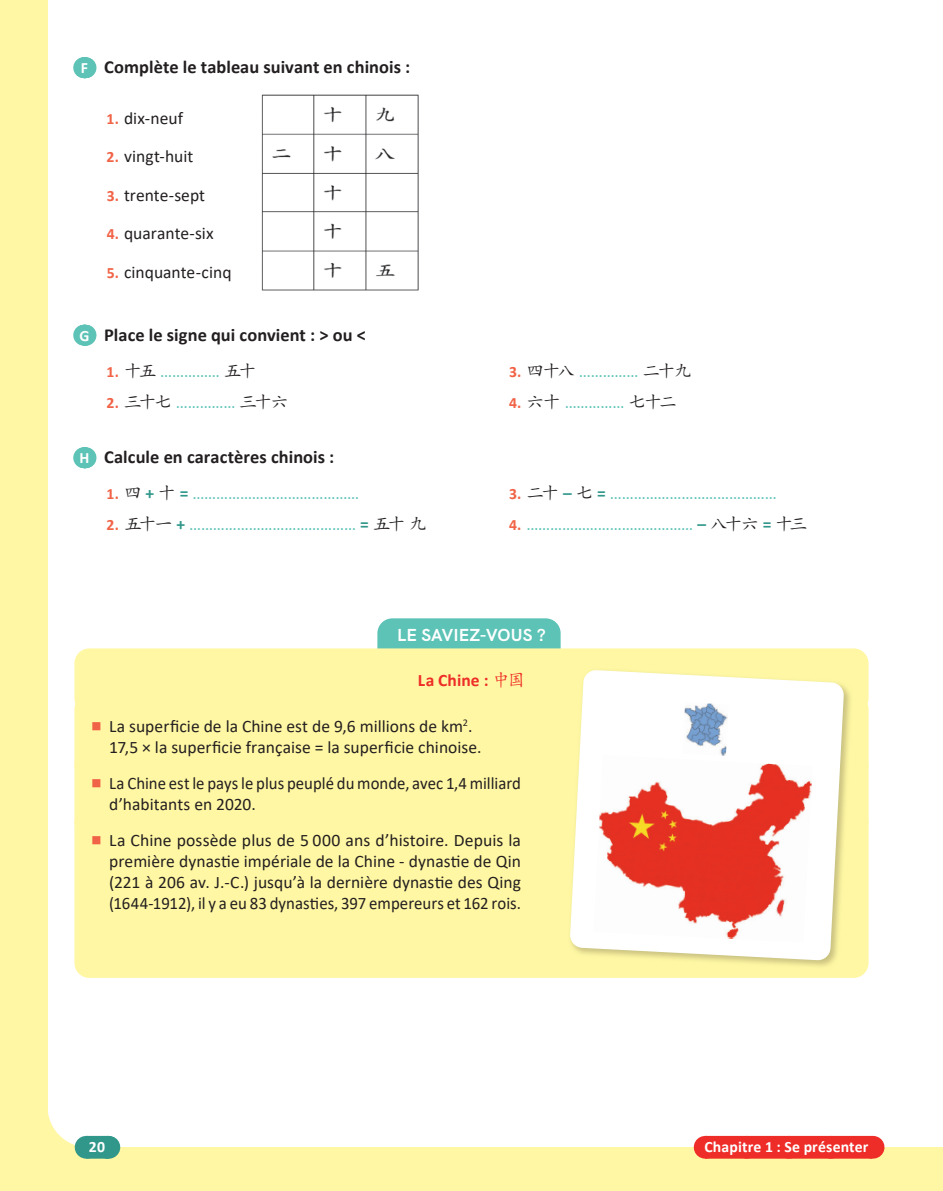
<style>
.page{position:relative;width:943px;height:1191px;background:#fff}
.page>*{position:absolute;margin:0;border:0;box-sizing:border-box;transform-origin:0 0}
.t1{font:700 18.38px "Calibri";letter-spacing:.005em;color:#231f20}
.t2{font:17.5px/21px "Calibri";color:#231f20}
.t3{font:17.5px "Calibri";color:#5cc3b6}
.t4{font:17.5px/21px "Calibri";color:#231f20;scale:.96 1}
.t5{font:17.5px "Kai Ti";letter-spacing:-.115em;color:#231f20}
.t6{font:700 17.5px "Hanken Grotesk";letter-spacing:.005em;color:#fff}
.t7{font:700 17.5px "Calibri";letter-spacing:.005em;color:#ee2d28}
.t8{font:700 15.75px "Calibri";letter-spacing:.01em;color:#fff}
.s1{font-size:15.75px;color:#fff}
.s2{font-weight:700;font-size:15.75px;color:#f16346}
.s3{font-family:"Kai Ti";color:#231f20}
.s4{font-family:"Calibri";font-weight:700;font-size:15.75px;color:#f16346}
.s5{font-family:"Calibri";color:#5cc3b6}
.s6{font-weight:700;color:#30978a}
.s7{font-family:"Kai Ti";font-weight:400}
</style>
<div class="page">
<div style="left:0;top:0;width:48px;height:1191px;background:#fff7a3"></div>
<div style="left:0;top:1147px;width:942px;height:44px;background:#fff7a3"></div>
<div style="left:86px;top:1135px;width:22px;height:23px;background:#30978a"></div>
<svg style="left:48px;top:1113px;width:40px;height:45px"></svg>
<svg style="left:97px;top:1135px;width:12px;height:23px"></svg>
<div style="left:705px;top:1135px;width:167px;height:23px;background:#ee2d28"></div>
<svg style="left:747px;top:1135px;width:104px;height:1px"></svg>
<svg style="left:872px;top:1135px;width:1px;height:23px"></svg>
<svg style="left:84px;top:57px;width:2px;height:21px"></svg>
<svg style="left:84px;top:325px;width:2px;height:21px"></svg>
<svg style="left:84px;top:447px;width:2px;height:21px"></svg>
<div style="left:377px;top:618px;width:183px;height:30px;background:#5cc3b6"></div>
<div style="left:74px;top:648px;width:794px;height:65px;background:#fff7a3;border-radius:15px"></div>
<div style="left:74px;top:694px;width:794px;height:86px;background:#fff7a3;border-radius:15px"></div>
<div style="left:74px;top:751px;width:794px;height:85px;background:#fff7a3;border-radius:15px"></div>
<div style="left:74px;top:808px;width:794px;height:170px;background:#fff7a3;border-radius:15px"></div>
<img style="left:261px;top:94px;width:158px;height:197px">
<img style="left:707px;top:687px;width:143px;height:279px">
<svg style="left:570px;top:670px;width:274px;height:290px;background:#fcfaeb"></svg>
<img style="left:682px;top:702px;width:46px;height:53px">
<img style="left:593px;top:755px;width:219px;height:187px">
<p class="t1" style="left:81px;top:54px;width:331px"><span class="s1">F</span> Complète le tableau suivant en chinois :</p>
<p class="t2" style="left:107px;top:107px;width:78px"><span class="s2">1.</span> dix-neuf</p>
<p class="t2" style="left:107px;top:146px;width:88px"><span class="s2">2.</span> vingt-huit</p>
<p class="t2" style="left:107px;top:184px;width:100px"><span class="s2">3.</span> trente-sept</p>
<p class="t2" style="left:107px;top:222px;width:108px"><span class="s2">4.</span> quarante-six</p>
<p class="t2" style="left:107px;top:261px;width:126px"><span class="s2">5.</span> cinquante-cinq</p>
<p class="t1" style="left:79px;top:322px;width:288px"><span class="s1">G</span> Place le signe qui convient : &gt; ou &lt;</p>
<p class="t3" style="left:107px;top:359px;width:151px"><span class="s2">1.</span> <span class="s3">十五</span> …………… <span class="s3">五十</span></p>
<p class="t5" style="left:107px;top:392px;width:183px"><span class="s4">2.</span> 三十七 <span class="s5">……………</span> 三十六</p>
<p class="t1" style="left:79px;top:444px;width:256px"><span class="s1">H</span> Calcule en caractères chinois :</p>
<p class="t3" style="left:107px;top:481px;width:254px"><span class="s2">1.</span> <span class="s3">四</span> <span class="s6">+</span> <span class="s3">十</span> <span class="s6">=</span> ……………………………………</p>
<p class="t3" style="left:107px;top:512px;width:321px"><span class="s2">2.</span> <span class="s3">五十一</span> <span class="s6">+</span> …………………………………… <span class="s6">=</span> <span class="s3">五十九</span></p>
<p class="t5" style="left:509px;top:362px;width:184px"><span class="s4">3.</span> 四十八 <span class="s5">……………</span> 二十九</p>
<p class="t5" style="left:509px;top:392px;width:169px"><span class="s4">4.</span> 六十 <span class="s5">……………</span> 七十二</p>
<p class="t3" style="left:509px;top:481px;width:269px"><span class="s2">3.</span> <span class="s3">二十</span> <span class="s6">–</span> <span class="s3">七</span> <span class="s6">=</span> ……………………………………</p>
<p class="t3" style="left:509px;top:512px;width:300px"><span class="s2">4.</span> …………………………………… <span class="s6">–</span> <span class="s3">八十六</span> <span class="s6">=</span> <span class="s3">十三</span></p>
<p class="t6" style="left:397px;top:621px;width:150px">LE SAVIEZ-VOUS ?</p>
<p class="t7" style="left:418px;top:668px;width:109px">La Chine : <span class="s7">中国</span></p>
<p class="t2" style="left:109px;top:715px;width:374px">La superficie de la Chine est de 9,6 millions de km<sup>2</sup>.<br>17,5 × la superficie française = la superficie chinoise.</p>
<p class="t4" style="left:109px;top:772px;width:430px">La Chine est le pays le plus peuplé du monde, avec 1,4 milliard d’habitants en 2020.</p>
<p class="t2" style="left:109px;top:829px;width:413px;text-align:justify">La Chine possède plus de 5 000 ans d’histoire. Depuis la première dynastie impériale de la Chine - dynastie de Qin (221 à 206 av. J.-C.) jusqu’à la dernière dynastie des Qing (1644-1912), il y a eu 83 dynasties, 397 empereurs et 162 rois.</p>
<p class="t8" style="left:89px;top:1135px;width:18px">20</p>
<p class="t8" style="left:704px;top:1135px;width:166px">Chapitre 1 : Se présenter</p>
</div>
